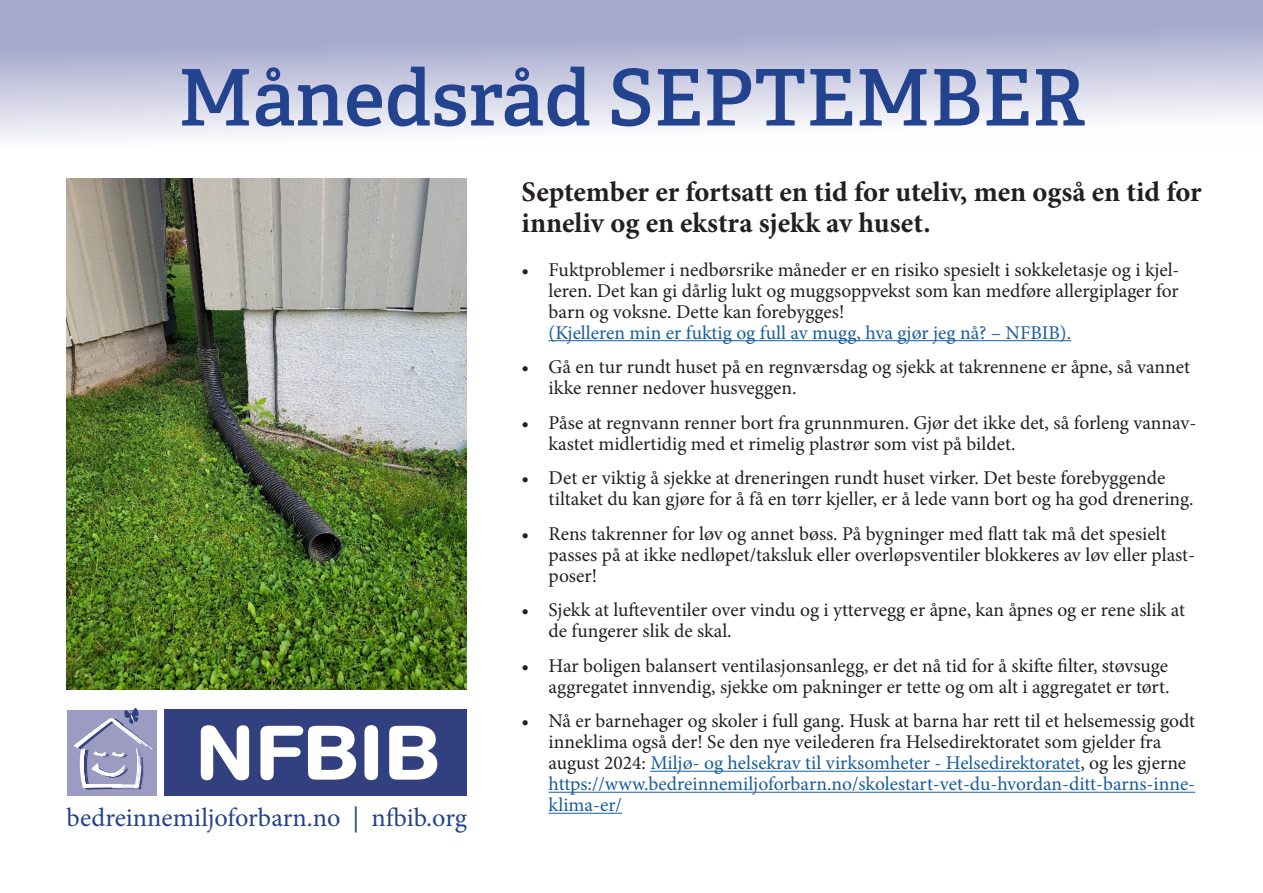
<style>
.page{position:relative;width:1263px;height:893px;background:#fff}
.page>*{position:absolute;margin:0;border:0;box-sizing:border-box;transform-origin:0 0}
.t1{font:600 78px "Adelle";color:#23438f}
.t2{font:700 28.5px/31.5px "Minion Pro";letter-spacing:-.005em;color:#231f20}
.t3{font:26.25px "Minion Pro";color:#23438f}
.t4{font:19.5px/21px "Minion Pro";color:#231f20}
.s1{color:#175d9e}
</style>
<div class="page">
<svg style="left:0;top:0;width:1263px;height:139px;background:#c7c8df"></svg>
<div style="left:68px;top:710px;width:89px;height:86px;background:#9c9cc3"></div>
<div style="left:164px;top:709px;width:302px;height:87px;background:#33407f"></div>
<svg style="left:201px;top:725px;width:48px;height:55px"></svg>
<svg style="left:260px;top:726px;width:96px;height:54px"></svg>
<svg style="left:364px;top:725px;width:14px;height:55px"></svg>
<svg style="left:389px;top:726px;width:48px;height:54px"></svg>
<svg style="left:74px;top:708px;width:82px;height:82px"></svg>
<img style="left:67px;top:179px;width:399px;height:511px">
<hr style="left:549px;top:340px;width:522px;height:1px;background:#175d9e">
<hr style="left:650px;top:771px;width:430px;height:1px;background:#175d9e">
<hr style="left:549px;top:792px;width:646px;height:1px;background:#175d9e">
<hr style="left:549px;top:813px;width:73px;height:1px;background:#175d9e">
<p class="t1" style="left:178px;top:49px;width:908px">Månedsråd SEPTEMBER</p>
<p class="t3" style="left:67px;top:800px;width:402px">bedreinnemiljoforbarn.no | nfbib.org</p>
<p class="t2" style="left:522px;top:176px;width:681px">September er fortsatt en tid for uteliv, men også en tid for inneliv og en ekstra sjekk av huset.</p>
<p class="t4" style="left:549px;top:259px;width:632px;text-indent:-27px">• Fuktproblemer i nedbørsrike måneder er en risiko spesielt i sokkeletasje og i kjel&shy;leren. Det kan gi dårlig lukt og muggsoppvekst som kan medføre allergiplager for barn og voksne. Dette kan forebygges!<br><span class="s1">(Kjelleren min er fuktig og full av mugg, hva gjør jeg nå? – NFBIB).</span></p>
<p class="t4" style="left:549px;top:357px;width:643px;text-indent:-27px">• Gå en tur rundt huset på en regnværsdag og sjekk at takrennene er åpne, så vannet ikke renner nedover husveggen.</p>
<p class="t4" style="left:549px;top:412px;width:649px;text-indent:-27px">• Påse at regnvann renner bort fra grunnmuren. Gjør det ikke det, så forleng vannav&shy;kastet midlertidig med et rimelig plastrør som vist på bildet.</p>
<p class="t4" style="left:549px;top:468px;width:647px;text-indent:-27px">• Det er viktig å sjekke at dreneringen rundt huset virker. Det beste forebyggende tiltaket du kan gjøre for å få en tørr kjeller, er å lede vann bort og ha god drenering.</p>
<p class="t4" style="left:549px;top:523px;width:648px;text-indent:-27px">• Rens takrenner for løv og annet bøss. På bygninger med flatt tak må det spesielt passes på at ikke nedløpet/taksluk eller overløpsventiler blokkeres av løv eller plast&shy;poser!</p>
<p class="t4" style="left:549px;top:600px;width:638px;text-indent:-27px">• Sjekk at lufteventiler over vindu og i yttervegg er åpne, kan åpnes og er rene slik at de fungerer slik de skal.</p>
<p class="t4" style="left:522px;top:655px;width:649px;text-align:right">• Har boligen balansert ventilasjonsanlegg, er det nå tid for å skifte filter, støvsuge aggregatet innvendig, sjekke om pakninger er tette og om alt i aggregatet er tørt.</p>
<p class="t4" style="left:549px;top:711px;width:648px;text-indent:-27px">• Nå er barnehager og skoler i full gang. Husk at barna har rett til et helsemessig godt inneklima også der! Se den nye veilederen fra Helsedirektoratet som gjelder fra august 2024: <span class="s1">Miljø- og helsekrav til virksomheter - Helsedirektoratet</span>, og les gjerne <span class="s1">https://www.bedreinnemiljoforbarn.no/skolestart-vet-du-hvordan-ditt-barns-inne&shy;klima-er/</span></p>
</div>
